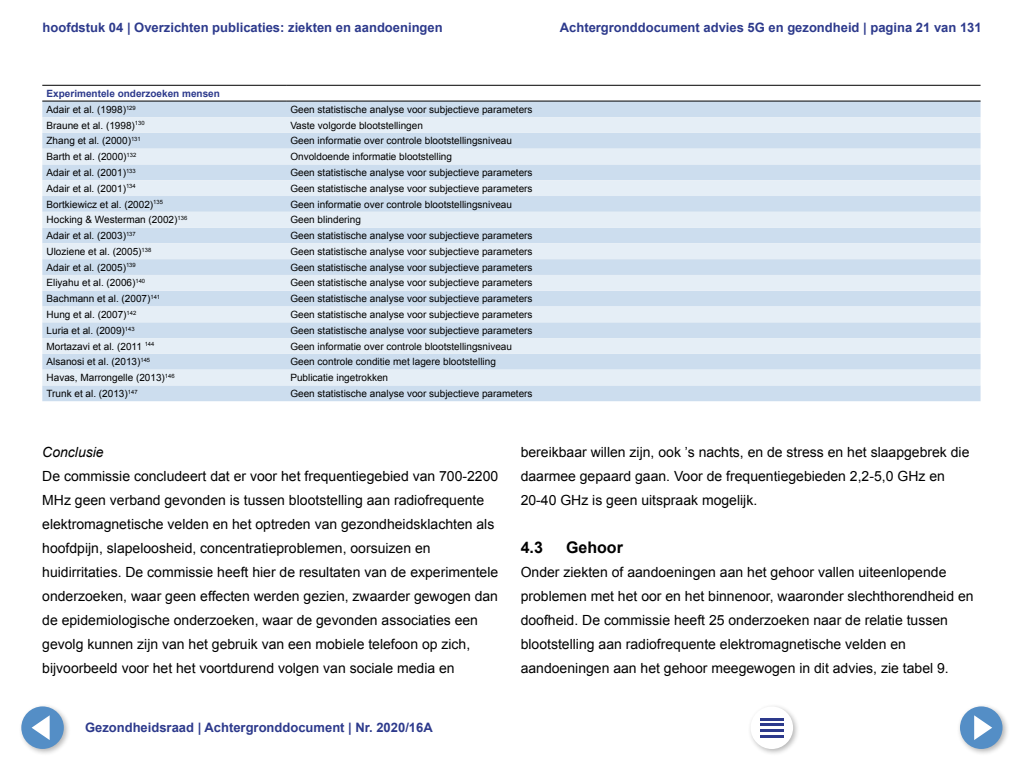
<style>
.page{position:relative;width:1024px;height:768px;background:#fff}
.page>*{position:absolute;margin:0;border:0;box-sizing:border-box;transform-origin:0 0}
.Kop_1_1_vet{font:700 16px "Arial";color:#000}
.Plat_z_ruimte{font:14px/24px "Arial";color:#000}
.Plat_z_ruimte-2{font:italic 14px "Arial";color:#000}
.t1{font:700 13px "Arial";color:#2d3a8c}
.Tabeltekst{font:10px "Arial";color:#000}
.Tabeltekst_Vet{font:700 10px "Arial";color:#2d3a8c}
</style>
<div class="page">
<svg style="left:42px;top:100px;width:939px;height:1px"></svg>
<div style="left:42px;top:102px;width:939px;height:299px;background:#cde"></div>
<svg style="left:42px;top:117px;width:939px;height:268px;background:#d9e6f2"></svg>
<hr style="left:42px;top:85px;width:244px;height:1px;background:#000">
<hr style="left:286px;top:85px;width:695px;height:1px;background:#000">
<hr style="left:42px;top:101px;width:244px;height:1px;background:#000">
<hr style="left:286px;top:101px;width:695px;height:1px;background:#000">
<div style="left:18px;top:703px;width:53px;height:53px;background:#000;opacity:.3"></div>
<div style="left:21px;top:706px;width:43px;height:43px;background:#548ec6;border-radius:50%"></div>
<svg style="left:32px;top:715px;width:18px;height:25px"></svg>
<div style="left:747px;top:703px;width:53px;height:53px;background:#000;opacity:.3"></div>
<div style="left:751px;top:707px;width:42px;height:42px;background:#fff;border-radius:50%"></div>
<hr style="left:760px;top:718px;width:24px;height:2px;background:#2d3a8c">
<hr style="left:760px;top:724px;width:24px;height:2px;background:#2d3a8c">
<hr style="left:760px;top:730px;width:24px;height:2px;background:#2d3a8c">
<hr style="left:760px;top:735px;width:24px;height:2px;background:#2d3a8c">
<div style="left:957px;top:703px;width:53px;height:53px;background:#000;opacity:.3"></div>
<div style="left:960px;top:706px;width:43px;height:43px;background:#548ec6;border-radius:50%"></div>
<svg style="left:974px;top:715px;width:18px;height:25px"></svg>
<h3 class="t1" style="left:43px;top:19px;width:402px">hoofdstuk 04 | Overzichten publicaties: ziekten en aandoeningen</h3>
<h3 class="t1" style="left:560px;top:19px;width:423px">Achtergronddocument advies 5G en gezondheid | pagina 21 van 131</h3>
<p class="Tabeltekst_Vet" style="left:47px;top:87px;width:175px">Experimentele onderzoeken mensen</p>
<p class="Tabeltekst" style="left:47px;top:103px;width:91px">Adair et al. (1998)<sup>129</sup></p>
<p class="Tabeltekst" style="left:290px;top:103px;width:244px">Geen statistische analyse voor subjectieve parameters</p>
<p class="Tabeltekst" style="left:47px;top:119px;width:100px">Braune et al. (1998)<sup>130</sup></p>
<p class="Tabeltekst" style="left:290px;top:119px;width:134px">Vaste volgorde blootstellingen</p>
<p class="Tabeltekst" style="left:47px;top:134px;width:96px">Zhang et al. (2000)<sup>131</sup></p>
<p class="Tabeltekst" style="left:290px;top:134px;width:223px">Geen informatie over controle blootstellingsniveau</p>
<p class="Tabeltekst" style="left:47px;top:150px;width:91px">Barth et al. (2000)<sup>132</sup></p>
<p class="Tabeltekst" style="left:290px;top:150px;width:163px">Onvoldoende informatie blootstelling</p>
<p class="Tabeltekst" style="left:47px;top:166px;width:91px">Adair et al. (2001)<sup>133</sup></p>
<p class="Tabeltekst" style="left:290px;top:166px;width:244px">Geen statistische analyse voor subjectieve parameters</p>
<p class="Tabeltekst" style="left:47px;top:182px;width:91px">Adair et al. (2001)<sup>134</sup></p>
<p class="Tabeltekst" style="left:290px;top:182px;width:244px">Geen statistische analyse voor subjectieve parameters</p>
<p class="Tabeltekst" style="left:47px;top:198px;width:118px">Bortkiewicz et al. (2002)<sup>135</sup></p>
<p class="Tabeltekst" style="left:290px;top:198px;width:223px">Geen informatie over controle blootstellingsniveau</p>
<p class="Tabeltekst" style="left:47px;top:213px;width:142px">Hocking &amp; Westerman (2002)<sup>136</sup></p>
<p class="Tabeltekst" style="left:290px;top:213px;width:72px">Geen blindering</p>
<p class="Tabeltekst" style="left:47px;top:229px;width:91px">Adair et al. (2003)<sup>137</sup></p>
<p class="Tabeltekst" style="left:290px;top:229px;width:244px">Geen statistische analyse voor subjectieve parameters</p>
<p class="Tabeltekst" style="left:47px;top:245px;width:106px">Uloziene et al. (2005)<sup>138</sup></p>
<p class="Tabeltekst" style="left:290px;top:245px;width:244px">Geen statistische analyse voor subjectieve parameters</p>
<p class="Tabeltekst" style="left:47px;top:261px;width:91px">Adair et al. (2005)<sup>139</sup></p>
<p class="Tabeltekst" style="left:290px;top:261px;width:244px">Geen statistische analyse voor subjectieve parameters</p>
<p class="Tabeltekst" style="left:47px;top:276px;width:100px">Eliyahu et al. (2006)<sup>140</sup></p>
<p class="Tabeltekst" style="left:290px;top:276px;width:244px">Geen statistische analyse voor subjectieve parameters</p>
<p class="Tabeltekst" style="left:47px;top:292px;width:115px">Bachmann et al. (2007)<sup>141</sup></p>
<p class="Tabeltekst" style="left:290px;top:292px;width:244px">Geen statistische analyse voor subjectieve parameters</p>
<p class="Tabeltekst" style="left:47px;top:308px;width:91px">Hung et al. (2007)<sup>142</sup></p>
<p class="Tabeltekst" style="left:290px;top:308px;width:244px">Geen statistische analyse voor subjectieve parameters</p>
<p class="Tabeltekst" style="left:47px;top:324px;width:90px">Luria et al. (2009)<sup>143</sup></p>
<p class="Tabeltekst" style="left:290px;top:324px;width:244px">Geen statistische analyse voor subjectieve parameters</p>
<p class="Tabeltekst" style="left:47px;top:340px;width:109px">Mortazavi et al. (2011 <sup>144</sup></p>
<p class="Tabeltekst" style="left:290px;top:340px;width:223px">Geen informatie over controle blootstellingsniveau</p>
<p class="Tabeltekst" style="left:47px;top:355px;width:105px">Alsanosi et al. (2013)<sup>145</sup></p>
<p class="Tabeltekst" style="left:290px;top:355px;width:207px">Geen controle conditie met lagere blootstelling</p>
<p class="Tabeltekst" style="left:47px;top:371px;width:130px">Havas, Marrongelle (2013)<sup>146</sup></p>
<p class="Tabeltekst" style="left:290px;top:371px;width:99px">Publicatie ingetrokken</p>
<p class="Tabeltekst" style="left:47px;top:387px;width:93px">Trunk et al. (2013)<sup>147</sup></p>
<p class="Tabeltekst" style="left:290px;top:387px;width:244px">Geen statistische analyse voor subjectieve parameters</p>
<p class="Plat_z_ruimte-2" style="left:42px;top:443px;width:63px">Conclusie</p>
<p class="Plat_z_ruimte" style="left:42px;top:464px;width:457px">De commissie concludeert dat er voor het frequentiegebied van 700-2200<br>MHz geen verband gevonden is tussen blootstelling aan radiofrequente elektromagnetische velden en het optreden van gezondheidsklachten als hoofdpijn, slapeloosheid, concentratieproblemen, oorsuizen en huidirritaties. De commissie heeft hier de resultaten van de experimentele onderzoeken, waar geen effecten werden gezien, zwaarder gewogen dan de epidemiologische onderzoeken, waar de gevonden associaties een gevolg kunnen zijn van het gebruik van een mobiele telefoon op zich, bijvoorbeeld voor het het voortdurend volgen van sociale media en</p>
<h3 class="t1" style="left:85px;top:719px;width:349px">Gezondheidsraad | Achtergronddocument | Nr. 2020/16A</h3>
<p class="Plat_z_ruimte" style="left:521px;top:440px;width:450px">bereikbaar willen zijn, ook ’s nachts, en de stress en het slaapgebrek die daarmee gepaard gaan. Voor de frequentiegebieden 2,2-5,0 GHz en<br>20-40 GHz is geen uitspraak mogelijk.</p>
<h2 class="Kop_1_1_vet" style="left:521px;top:537px;width:24px">4.3</h2>
<h2 class="Kop_1_1_vet" style="left:566px;top:537px;width:58px">Gehoor</h2>
<p class="Plat_z_ruimte" style="left:521px;top:560px;width:454px">Onder ziekten of aandoeningen aan het gehoor vallen uiteenlopende problemen met het oor en het binnenoor, waaronder slechthorendheid en doofheid. De commissie heeft 25 onderzoeken naar de relatie tussen blootstelling aan radiofrequente elektromagnetische velden en aandoeningen aan het gehoor meegewogen in dit advies, zie tabel 9.</p>
</div>
